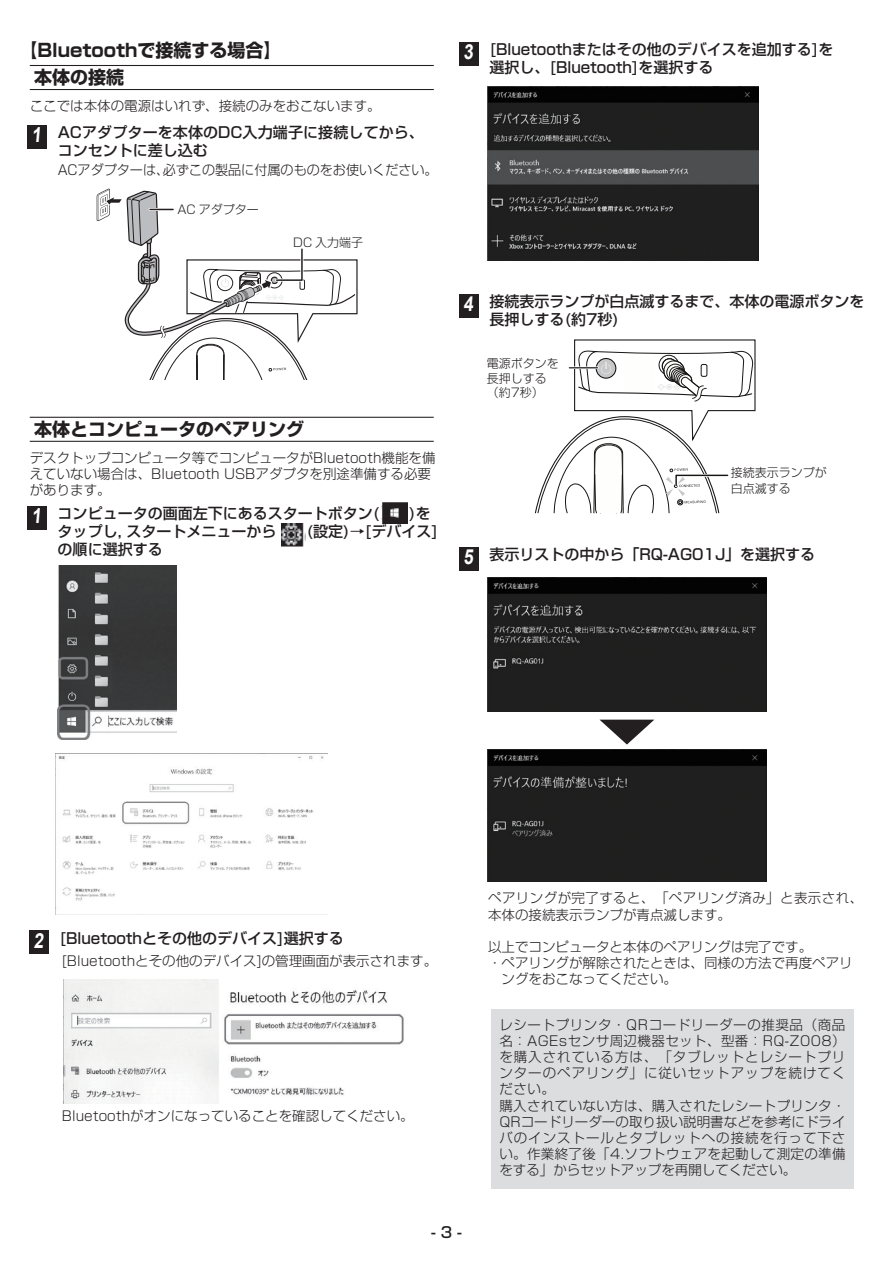
<style>
.page{position:relative;width:893px;height:1263px;background:#fff}
.page>*{position:absolute;margin:0;border:0;box-sizing:border-box;transform-origin:0 0}
.t1{font:700 18px/26.5px "Shin Go Pro";color:#231f20}
.t2{font:500 15px/18px "Shin Go Pro";color:#231f20}
.t3{font:300 13.5px/16.2px "Shin Go Pro";letter-spacing:.03em;color:#231f20}
.t4{font:300 13.5px/16.2px "Shin Go Pro";color:#231f20}
.t5{font:300 12px/14.4px "Shin Go Pro";color:#231f20}
.s1{font-family:"Arial";font-weight:700;font-size:20.7px;color:#fff}
</style>
<div class="page">
<div style="left:491px;top:1009px;width:363px;height:179px;background:#dcdddf"></div>
<hr style="left:0;top:43px;width:1px;height:30px;background:#bcbdc0">
<hr style="left:0;top:622px;width:1px;height:30px;background:#bcbdc0">
<hr style="left:30px;top:417px;width:404px;height:1px;background:#231f20">
<hr style="left:30px;top:441px;width:404px;height:1px;background:#231f20">
<div style="left:28px;top:506px;width:19px;height:24px;background:#231f20"></div>
<div style="left:460px;top:42px;width:19px;height:24px;background:#231f20"></div>
<div style="left:460px;top:547px;width:19px;height:24px;background:#231f20"></div>
<div style="left:460px;top:294px;width:19px;height:23px;background:#231f20"></div>
<div style="left:30px;top:930px;width:19px;height:24px;background:#231f20"></div>
<img style="left:381px;top:502px;width:26px;height:21px">
<img style="left:281px;top:523px;width:24px;height:24px">
<svg style="left:534px;top:339px;width:222px;height:175px"></svg>
<svg style="left:599px;top:719px;width:56px;height:26px"></svg>
<hr style="left:30px;top:65px;width:404px;height:1px;background:#231f20">
<hr style="left:30px;top:89px;width:404px;height:1px;background:#231f20">
<div style="left:28px;top:125px;width:19px;height:23px;background:#231f20"></div>
<svg style="left:97px;top:188px;width:261px;height:191px"></svg>
<img style="left:58px;top:565px;width:119px;height:174px">
<img style="left:58px;top:755px;width:266px;height:146px">
<img style="left:64px;top:980px;width:340px;height:124px">
<img style="left:487px;top:577px;width:280px;height:135px">
<img style="left:487px;top:749px;width:279px;height:132px">
<img style="left:487px;top:87px;width:272px;height:173px">
<h1 class="t1" style="left:34px;top:35px;width:249px;text-indent:-14px">【Bluetoothで接続する場合】本体の接続</h1>
<p class="t4" style="left:30px;top:96px;width:353px">ここでは本体の電源はいれず、接続のみをおこないます。</p>
<p class="t2" style="left:58px;top:121px;width:368px;line-height:18.8px;text-indent:-26px"><span class="s1">1</span> ACアダプターを本体のDC入力端子に接続してから、コンセントに差し込む</p>
<p class="t4" style="left:58px;top:161px;width:382px">ACアダプターは、必ずこの製品に付属のものをお使いください。</p>
<p class="t5" style="left:177px;top:201px;width:83px">AC アダプター</p>
<p class="t5" style="left:293px;top:233px;width:71px">DC 入力端子</p>
<h1 class="t1" style="left:34px;top:414px;width:272px">本体とコンピュータのペアリング</h1>
<p class="t4" style="left:30px;top:448px;width:407px">デスクトップコンピュータ等でコンピュータがBluetooth機能を備えていない場合は、Bluetooth USBアダプタを別途準備する必要があります。</p>
<p class="t2" style="left:32px;top:502px;width:349px"><span class="s1">1</span> コンピュータの画面左下にあるスタートボタン(</p>
<p class="t2" style="left:58px;top:502px;width:382px;text-indent:352px">)をタップし, スタートメニューから　　(設定)→[デバイス]の順に選択する</p>
<p class="t2" style="left:489px;top:38px;width:346px;text-indent:-26px"><span class="s1">3</span> [Bluetoothまたはその他のデバイスを追加する]を選択し、[Bluetooth]を選択する</p>
<p class="t2" style="left:489px;top:290px;width:376px;text-indent:-26px"><span class="s1">4</span> 接続表示ランプが白点滅するまで、本体の電源ボタンを長押しする(約7秒)</p>
<p class="t5" style="left:487px;top:355px;width:73px">電源ボタンを長押しする（約7秒）</p>
<p class="t5" style="left:731px;top:464px;width:97px;line-height:15.3px">接続表示ランプが白点滅する</p>
<p class="t2" style="left:463px;top:543px;width:353px"><span class="s1">5</span> 表示リストの中から「RQ-AG01J」を選択する</p>
<p class="t2" style="left:34px;top:927px;width:312px"><span class="s1">2</span> [Bluetoothとその他のデバイス]選択する</p>
<p class="t4" style="left:62px;top:951px;width:377px">[Bluetoothとその他のデバイス]の管理画面が表示されます。</p>
<p class="t4" style="left:62px;top:1106px;width:353px">Bluetoothがオンになっていることを確認してください。</p>
<p class="t3" style="left:488px;top:888px;width:377px">ペアリングが完了すると、「ペアリング済み」と表示され、本体の接続表示ランプが青点滅します。</p>
<p class="t4" style="left:488px;top:937px;width:366px">以上でコンピュータと本体のペアリングは完了です。<br>・ペアリングが解除されたときは、同様の方法で再度ペアリ　ングをおこなってください。</p>
<p class="t3" style="left:499px;top:1015px;width:348px">レシートプリンタ・QRコードリーダーの推奨品（商品名：AGEsセンサ周辺機器セット、型番：RQ-Z008）を購入されている方は、「タブレットとレシートプリンターのペアリング」に従いセットアップを続けてください。<br>購入されていない方は、購入されたレシートプリンタ・<br>QRコードリーダーの取り扱い説明書などを参考にドライバのインストールとタブレットへの接続を行って下さい。作業終了後「4.ソフトウェアを起動して測定の準備をする」からセットアップを再開してください。</p>
<p class="t2" style="left:431px;top:1221px;width:32px">- 3 -</p>
</div>
